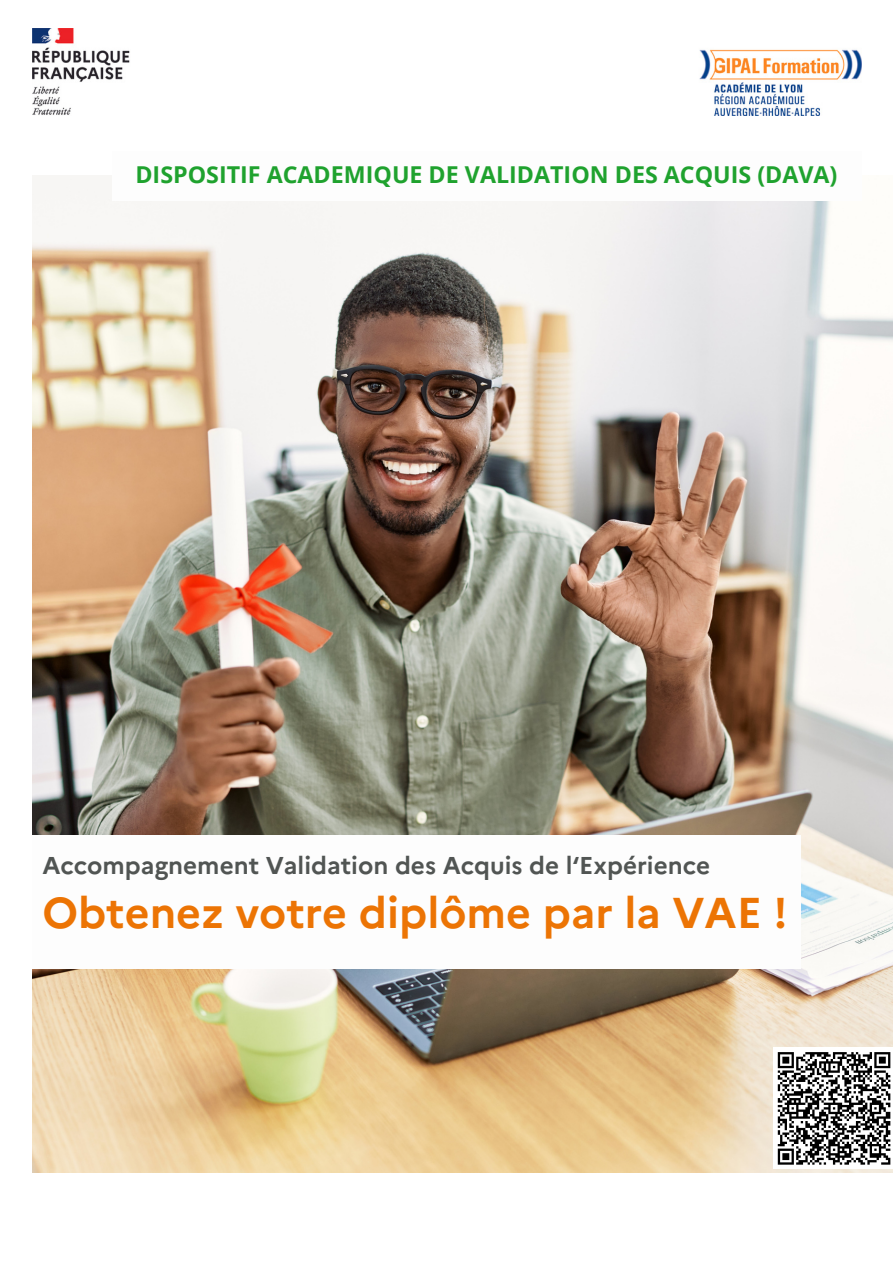
<style>
.page{position:relative;width:893px;height:1264px;background:#fff}
.page>*{position:absolute;margin:0;border:0;box-sizing:border-box;transform-origin:0 0}
.t1{font:700 43.05px "Marianne";color:#ec7404}
.t2{font:700 24.3px "Marianne";color:#515553}
.t3{font:700 23.25px "Open Sans";color:#1fa22e}
</style>
<div class="page">
<img style="left:32px;top:29px;width:829px;height:87px">
<img style="left:32px;top:175px;width:860px;height:997px">
<div style="left:112px;top:151px;width:749px;height:49px;background:#fdfdfd"></div>
<div style="left:32px;top:834px;width:768px;height:134px;background:#fdfdfd"></div>
<div style="left:773px;top:1047px;width:119px;height:122px;background:#fff"></div>
<svg style="left:777px;top:1052px;width:114px;height:113px"></svg>
<p class="t3" style="left:135px;top:158px;width:703px">DISPOSITIF ACADEMIQUE DE VALIDATION DES ACQUIS (DAVA)</p>
<p class="t2" style="left:42px;top:850px;width:669px">Accompagnement Validation des Acquis de l‘Expérience</p>
<p class="t1" style="left:42px;top:886px;width:746px">Obtenez votre diplôme par la VAE !</p>
</div>
